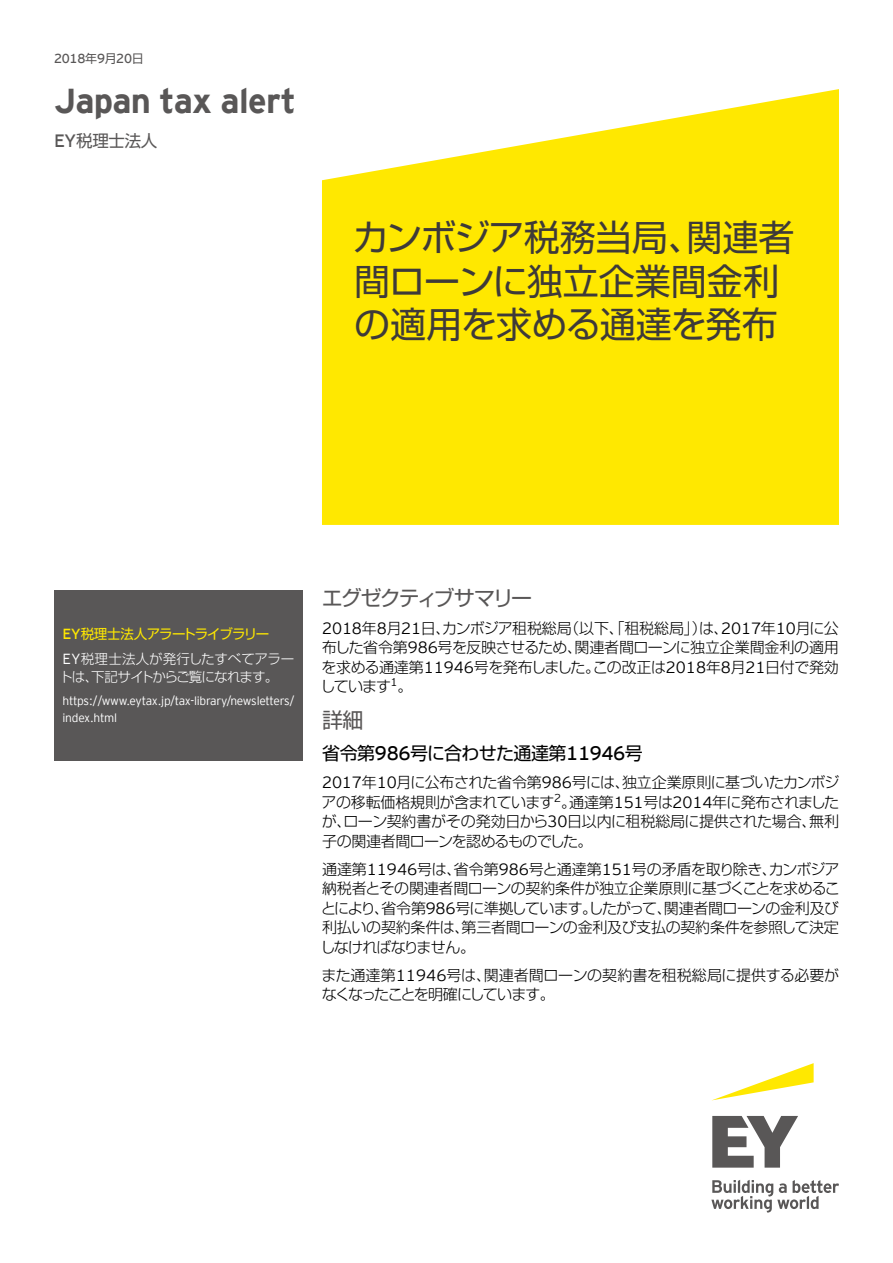
<style>
.page{position:relative;width:893px;height:1263px;background:#fff}
.page>*{position:absolute;margin:0;border:0;box-sizing:border-box;transform-origin:0 0}
.t1{font:36px/43.2px "Shin Go Pro";letter-spacing:-.02em;color:#3e3a39}
.t2{font:700 34.5px "EY Interstate";letter-spacing:-.02em;color:#595757}
.t3{font:21px "Shin Go Pro";letter-spacing:-.085em;color:#595757}
.t4{font:18px "Shin Go Pro";letter-spacing:-.04em;color:#000}
.t5{font:16.5px "Shin Go Pro";letter-spacing:-.02em;color:#595757}
.t6{font:300 15px/19.5px "Shin Go Pro";letter-spacing:-.025em;color:#000;text-align:justify}
.t7{font:300 13.5px/24.8px "Shin Go Pro";color:#fff}
.t8{font:300 13.5px "Shin Go Pro";letter-spacing:-.075em;color:#fff}
.t9{font:13.05px "EY Interstate";letter-spacing:-.02em;color:#595757}
.t10{font:300 12px/16.5px "EY Interstate";letter-spacing:-.02em;color:#fff}
.s1{font-family:"Shin Go Pro";font-size:12px}
.s2{font-family:"EY Interstate";font-size:17.85px}
.s3{font-family:"EY Interstate";font-weight:400;font-size:14.7px;color:#ffe800}
.s4{font-weight:400;color:#ffe800}
.s5{font-family:"EY Interstate";font-size:14.7px}
.s6{font-family:"EY Interstate";font-size:16.2px}
.s7{font-family:"EY Interstate";font-size:19.5px}
</style>
<div class="page">
<svg style="left:713px;top:1063px;width:101px;height:37px"></svg>
<svg style="left:711px;top:1116px;width:128px;height:96px"></svg>
<svg style="left:322px;top:89px;width:517px;height:436px;background:#ffea1a"></svg>
<div style="left:54px;top:590px;width:249px;height:171px;background:#595757"></div>
<p class="t9" style="left:54px;top:49px;width:91px">2018<span class="s1">年</span>9<span class="s1">月</span>20<span class="s1">日</span></p>
<h2 class="t2" style="left:54px;top:76px;width:243px">Japan tax alert</h2>
<p class="t5" style="left:54px;top:127px;width:105px"><span class="s2">EY</span>税理士法人</p>
<h1 class="t1" style="left:353px;top:212px;width:443px">カンボジア税務当局、関連者間ローンに独立企業間金利の適用を求める通達を発布</h1>
<p class="t7" style="left:63px;top:620px;width:233px"><span class="s3">EY</span><span class="s4">税理士法人アラートライブラリー<br></span><span class="s5">EY</span>税理士法人が発行したすべてアラー</p>
<p class="t8" style="left:59px;top:666px;width:220px">トは、下記サイトからご覧になれます。</p>
<p class="t10" style="left:63px;top:692px;width:233px">https://www.eytax.jp/tax-library/newsletters/ index.html</p>
<h3 class="t3" style="left:322px;top:581px;width:212px">エグゼクティブサマリー</h3>
<p class="t6" style="left:320px;top:616px;width:520px"><span class="s6">2018</span>年<span class="s6">8</span>月<span class="s6">21</span>日、カンボジア租税総局（以下、「租税総局」）は、<span class="s6">2017</span>年<span class="s6">10</span>月に公布した省令第<span class="s6">986</span>号を反映させるため、関連者間ローンに独立企業間金利の適用を求める通達第<span class="s6">11946</span>号を発布しました。この改正は<span class="s6">2018</span>年<span class="s6">8</span>月<span class="s6">21</span>日付で発効しています<sup>1</sup>。</p>
<h3 class="t3" style="left:322px;top:703px;width:43px">詳細</h3>
<p class="t4" style="left:322px;top:738px;width:322px">省令第<span class="s7">986</span>号に合わせた通達第<span class="s7">11946</span>号</p>
<p class="t6" style="left:322px;top:771px;width:519px"><span class="s6">2017</span>年<span class="s6">10</span>月に公布された省令第<span class="s6">986</span>号には、独立企業原則に基づいたカンボジアの移転価格規則が含まれています<sup>2</sup>。通達第<span class="s6">151</span>号は<span class="s6">2014</span>年に発布されましたが、ローン契約書がその発効日から<span class="s6">30</span>日以内に租税総局に提供された場合、無利子の関連者間ローンを認めるものでした。</p>
<p class="t6" style="left:320px;top:857px;width:521px">通達第<span class="s6">11946</span>号は、省令第<span class="s6">986</span>号と通達第<span class="s6">151</span>号の矛盾を取り除き、カンボジア納税者とその関連者間ローンの契約条件が独立企業原則に基づくことを求めることにより、省令第<span class="s6">986</span>号に準拠しています。したがって、関連者間ローンの金利及び利払いの契約条件は、第三者間ローンの金利及び支払の契約条件を参照して決定しなければなりません。</p>
<p class="t6" style="left:321px;top:963px;width:519px">また通達第<span class="s6">11946</span>号は、関連者間ローンの契約書を租税総局に提供する必要がなくなったことを明確にしています。</p>
</div>
